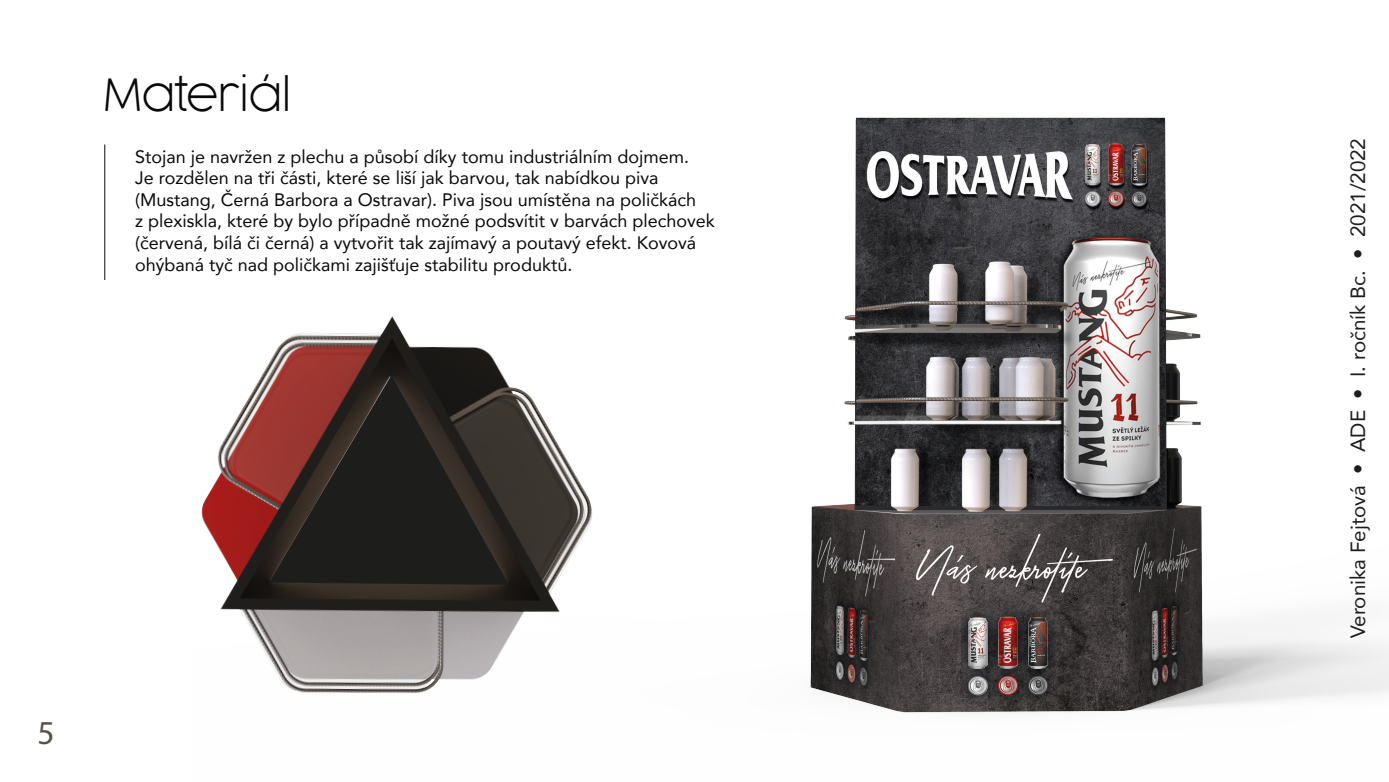
<style>
.page{position:relative;width:1389px;height:782px;background:#fff}
.page>*{position:absolute;margin:0;border:0;box-sizing:border-box;transform-origin:0 0}
.t1{font:200 43.45px "COCOGOOSE";letter-spacing:-.03em;color:#080909}
.t2{font:33.55px "Myriad Pro";color:#5b514c}
.t3{font:20.55px "Avenir";color:#1d1d1b}
.t4{font:18px/21.6px "Avenir";color:#080909}
</style>
<div class="page">
<img style="left:848px;top:117px;width:541px;height:596px">
<hr style="left:104px;top:144px;width:1px;height:136px;background:#080909">
<img style="left:104px;top:259px;width:744px;height:439px">
<svg style="left:269px;top:375px;width:240px;height:209px;background:#362521"></svg>
<h2 class="t2" style="left:37px;top:712px;width:19px">5</h2>
<h1 class="t1" style="left:103px;top:71px;width:189px">Materiál</h1>
<p class="t4" style="left:135px;top:145px;width:581px">Stojan je navržen z plechu a působí díky tomu industriálním dojmem.<br>Je rozdělen na tři části, které se liší jak barvou, tak nabídkou piva (Mustang, Černá Barbora a Ostravar). Piva jsou umístěna na poličkách<br>z plexiskla, které by bylo případně možné podsvítit v barvách plechovek (červená, bílá či černá) a vytvořit tak zajímavý a poutavý efekt. Kovová ohýbaná tyč nad poličkami zajišťuje stabilitu produktů.</p>
<p class="t3" style="left:1341px;top:638px;width:501px;rotate:-90deg">Veronika Fejtová • ADE • I. ročník Bc. • 2021/2022</p>
</div>
